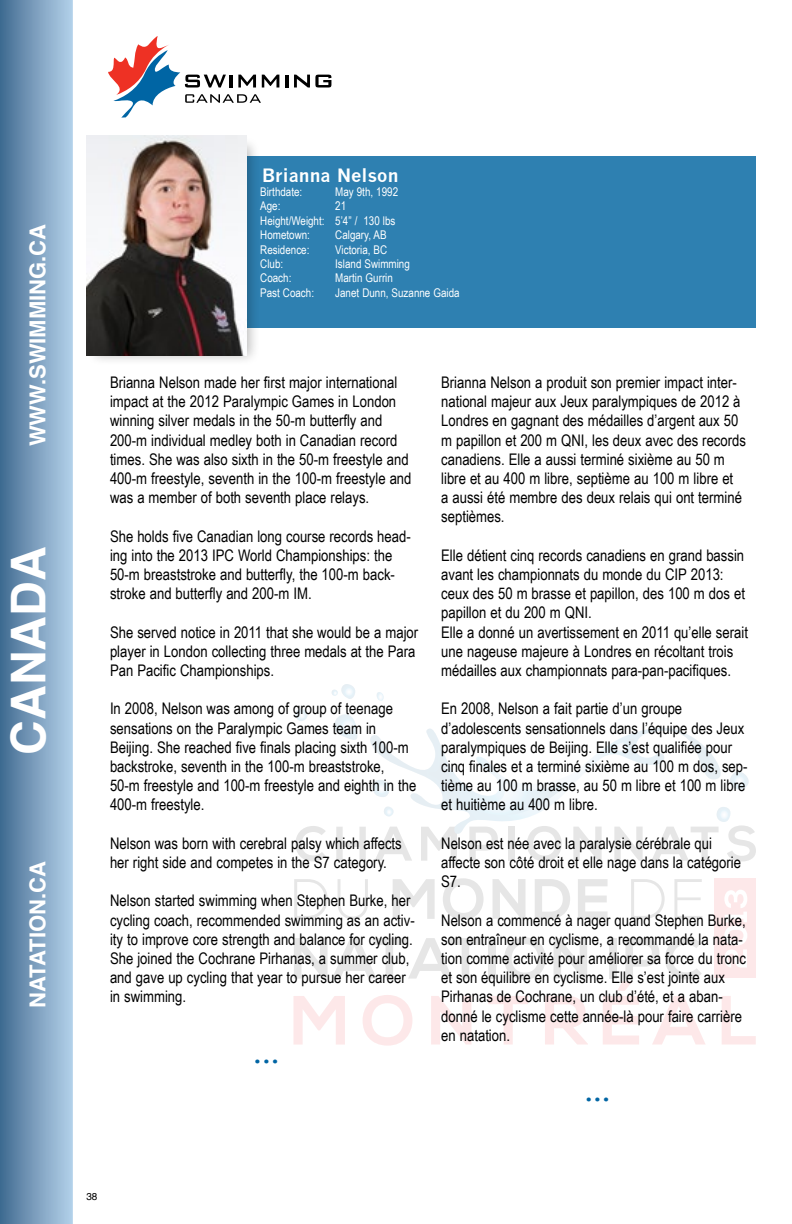
<style>
.page{position:relative;width:792px;height:1224px;background:#fff}
.page>*{position:absolute;margin:0;border:0;box-sizing:border-box;transform-origin:0 0}
.t1{font:700 48px "Helvetica";color:#fff}
.t2{font:28px "Arial Rounded MT Bold";color:#0065a4}
.t3{font:700 22px "Helvetica";color:#fff}
.t4{font:700 18px "News Gothic";letter-spacing:.005em;color:#fff}
.t5{font:16px/19.2px "Arial Narrow";color:#000}
.t6{font:12px/14.4px "Arial Narrow";color:#fff}
.t7{font:10px "Helvetica";color:#000}
</style>
<div class="page">
<svg style="left:0;top:0;width:73px;height:1224px;background:#7b9ebe"></svg>
<svg style="left:285px;top:75px;width:3px;height:13px"></svg>
<svg style="left:294px;top:75px;width:37px;height:13px"></svg>
<svg style="left:108px;top:36px;width:171px;height:82px"></svg>
<div style="left:184px;top:156px;width:572px;height:172px;background:#2e80b1"></div>
<div style="left:85px;top:136px;width:176px;height:229px;background:#000;opacity:.27"></div>
<svg style="left:295px;top:826px;width:31px;height:35px"></svg>
<svg style="left:336px;top:827px;width:30px;height:34px"></svg>
<svg style="left:375px;top:836px;width:37px;height:25px"></svg>
<svg style="left:421px;top:836px;width:36px;height:25px"></svg>
<svg style="left:469px;top:836px;width:29px;height:25px"></svg>
<div style="left:509px;top:827px;width:6px;height:34px;background:#e6e6e6"></div>
<svg style="left:527px;top:836px;width:35px;height:25px"></svg>
<svg style="left:573px;top:836px;width:29px;height:25px"></svg>
<svg style="left:614px;top:836px;width:29px;height:25px"></svg>
<div style="left:714px;top:878px;width:42px;height:100px;background:#fde8e9"></div>
<svg style="left:724px;top:890px;width:23px;height:78px"></svg>
<svg style="left:294px;top:938px;width:188px;height:41px"></svg>
<div style="left:488px;top:938px;width:8px;height:41px;background:#e6e6e6"></div>
<svg style="left:504px;top:937px;width:42px;height:43px"></svg>
<svg style="left:554px;top:938px;width:33px;height:41px"></svg>
<svg style="left:293px;top:996px;width:52px;height:49px"></svg>
<svg style="left:363px;top:995px;width:50px;height:51px"></svg>
<svg style="left:431px;top:996px;width:40px;height:49px"></svg>
<svg style="left:488px;top:996px;width:40px;height:49px"></svg>
<svg style="left:545px;top:996px;width:43px;height:49px"></svg>
<svg style="left:603px;top:937px;width:102px;height:108px"></svg>
<svg style="left:722px;top:996px;width:34px;height:49px"></svg>
<svg style="left:370px;top:728px;width:351px;height:108px"></svg>
<svg style="left:370px;top:780px;width:21px;height:20px"></svg>
<svg style="left:295px;top:708px;width:13px;height:13px"></svg>
<svg style="left:331px;top:684px;width:24px;height:15px"></svg>
<svg style="left:377px;top:692px;width:7px;height:9px"></svg>
<svg style="left:383px;top:806px;width:13px;height:13px"></svg>
<svg style="left:651px;top:807px;width:105px;height:55px"></svg>
<svg style="left:334px;top:714px;width:23px;height:26px"></svg>
<svg style="left:730px;top:771px;width:19px;height:19px"></svg>
<svg style="left:428px;top:757px;width:140px;height:58px"></svg>
<svg style="left:607px;top:739px;width:29px;height:19px"></svg>
<svg style="left:294px;top:879px;width:34px;height:40px"></svg>
<svg style="left:338px;top:879px;width:30px;height:40px"></svg>
<svg style="left:393px;top:879px;width:42px;height:40px"></svg>
<svg style="left:443px;top:878px;width:41px;height:42px"></svg>
<svg style="left:492px;top:879px;width:34px;height:40px"></svg>
<svg style="left:535px;top:879px;width:35px;height:40px"></svg>
<svg style="left:578px;top:879px;width:30px;height:40px"></svg>
<svg style="left:631px;top:879px;width:34px;height:40px"></svg>
<svg style="left:674px;top:879px;width:29px;height:40px"></svg>
<img style="left:87px;top:135px;width:159px;height:221px">
<h3 class="t3" style="left:20px;top:446px;width:224px;rotate:-90deg">WWW.SWIMMING.CA</h3>
<h1 class="t1" style="left:-10px;top:755px;width:209px;rotate:-90deg">CANADA</h1>
<h3 class="t3" style="left:20px;top:1008px;width:148px;rotate:-90deg">NATATION.CA</h3>
<p class="t4" style="left:262px;top:164px;width:138px">Brianna Nelson</p>
<p class="t6" style="left:260px;top:184px;width:44px">Birthdate:</p>
<p class="t6" style="left:335px;top:184px;width:64px">May 9th, 1992</p>
<p class="t6" style="left:260px;top:199px;width:22px">Age:</p>
<p class="t6" style="left:260px;top:199px;width:137px;text-indent:75px">21<br>Height/Weight: 5’4” / 130 lbs<br>Hometown:</p>
<p class="t6" style="left:335px;top:227px;width:53px">Calgary, AB</p>
<p class="t6" style="left:260px;top:242px;width:51px">Residence:</p>
<p class="t6" style="left:335px;top:242px;width:54px">Victoria, BC</p>
<p class="t6" style="left:260px;top:256px;width:24px">Club:</p>
<p class="t6" style="left:335px;top:256px;width:76px">Island Swimming</p>
<p class="t6" style="left:260px;top:271px;width:33px">Coach:</p>
<p class="t6" style="left:335px;top:271px;width:59px">Martin Gurrin</p>
<p class="t6" style="left:260px;top:285px;width:55px">Past Coach:</p>
<p class="t6" style="left:335px;top:285px;width:126px">Janet Dunn, Suzanne Gaida</p>
<p class="t5" style="left:110px;top:372px;width:303px">Brianna Nelson made her first major international impact at the 2012 Paralympic Games in London winning silver medals in the 50-m butterfly and 200-m individual medley both in Canadian record times. She was also sixth in the 50-m freestyle and 400-m freestyle, seventh in the 100-m freestyle and was a member of both seventh place relays.</p>
<p class="t5" style="left:110px;top:526px;width:302px">She holds five Canadian long course records head&shy;ing into the 2013 IPC World Championships: the 50-m breaststroke and butterfly, the 100-m back&shy;stroke and butterfly and 200-m IM.</p>
<p class="t5" style="left:110px;top:622px;width:310px">She served notice in 2011 that she would be a major player in London collecting three medals at the Para<br>Pan Pacific Championships.</p>
<p class="t5" style="left:110px;top:699px;width:308px">In 2008, Nelson was among of group of teenage sensations on the Paralympic Games team in Beijing. She reached five finals placing sixth 100-m backstroke, seventh in the 100-m breaststroke, 50-m freestyle and 100-m freestyle and eighth in the 400-m freestyle.</p>
<p class="t5" style="left:110px;top:833px;width:293px">Nelson was born with cerebral palsy which affects her right side and competes in the S7 category.</p>
<p class="t5" style="left:110px;top:891px;width:306px">Nelson started swimming when Stephen Burke, her cycling coach, recommended swimming as an activ&shy;ity to improve core strength and balance for cycling.<br>She joined the Cochrane Pirhanas, a summer club, and gave up cycling that year to pursue her career in swimming.</p>
<h2 class="t2" style="left:253px;top:1036px;width:28px">...</h2>
<p class="t5" style="left:441px;top:372px;width:306px">Brianna Nelson a produit son premier impact inter&shy;national majeur aux Jeux paralympiques de 2012 à Londres en gagnant des médailles d’argent aux 50 m papillon et 200 m QNI, les deux avec des records canadiens. Elle a aussi terminé sixième au 50 m libre et au 400 m libre, septième au 100 m libre et<br>a aussi été membre des deux relais qui ont terminé septièmes.</p>
<p class="t5" style="left:441px;top:545px;width:308px">Elle détient cinq records canadiens en grand bassin avant les championnats du monde du CIP 2013: ceux des 50 m brasse et papillon, des 100 m dos et papillon et du 200 m QNI.<br>Elle a donné un avertissement en 2011 qu’elle serait une nageuse majeure à Londres en récoltant trois médailles aux championnats para-pan-pacifiques.</p>
<p class="t5" style="left:441px;top:699px;width:308px">En 2008, Nelson a fait partie d’un groupe d’adolescents sensationnels dans l’équipe des Jeux paralympiques de Beijing. Elle s’est qualifiée pour cinq finales et a terminé sixième au 100 m dos, sep&shy;tième au 100 m brasse, au 50 m libre et 100 m libre et huitième au 400 m libre.</p>
<p class="t5" style="left:441px;top:833px;width:301px">Nelson est née avec la paralysie cérébrale qui affecte son côté droit et elle nage dans la catégorie<br>S7.</p>
<p class="t5" style="left:441px;top:910px;width:306px">Nelson a commencé à nager quand Stephen Burke, son entraîneur en cyclisme, a recommandé la nata&shy;tion comme activité pour améliorer sa force du tronc et son équilibre en cyclisme. Elle s’est jointe aux Pirhanas de Cochrane, un club d’été, et a aban&shy;donné le cyclisme cette année-là pour faire carrière en natation.</p>
<h2 class="t2" style="left:584px;top:1075px;width:28px">...</h2>
<p class="t7" style="left:86px;top:1189px;width:13px">38</p>
</div>
